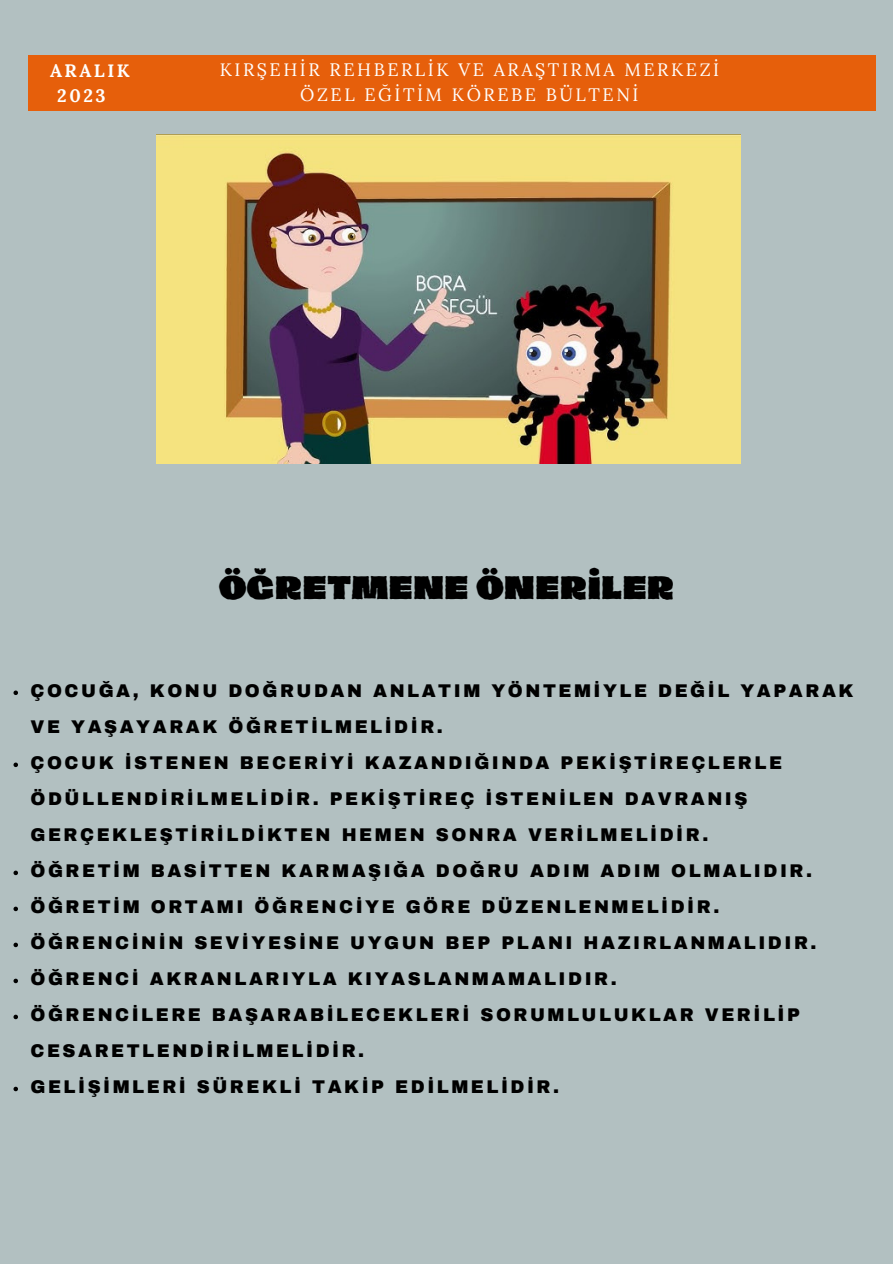
<style>
.page{position:relative;width:893px;height:1264px;background:#fff}
.page>*{position:absolute;margin:0;border:0;box-sizing:border-box;transform-origin:0 0}
.t1{font:900 30px "Dingos Stamp";color:#000}
.t2{font:900 18px/36px "Archivo";letter-spacing:.14em;color:#000}
.t3{font:18px "Lora";letter-spacing:.14em;color:#fffffe}
.t4{font:700 18px "Lora";letter-spacing:.14em;color:#fffffe}
</style>
<div class="page">
<div style="left:0;top:0;width:892px;height:1263px;background:#b2c0c1"></div>
<div style="left:28px;top:55px;width:847px;height:55px;background:#e65f0b"></div>
<img style="left:157px;top:135px;width:583px;height:328px">
<svg style="left:13px;top:690px;width:5px;height:5px"></svg>
<svg style="left:13px;top:762px;width:5px;height:5px"></svg>
<svg style="left:13px;top:870px;width:5px;height:5px"></svg>
<svg style="left:13px;top:906px;width:5px;height:5px"></svg>
<svg style="left:13px;top:942px;width:5px;height:5px"></svg>
<svg style="left:13px;top:978px;width:5px;height:5px"></svg>
<svg style="left:13px;top:1014px;width:5px;height:5px"></svg>
<svg style="left:13px;top:1086px;width:5px;height:5px"></svg>
<p class="t4" style="left:50px;top:59px;width:81px">ARALIK</p>
<p class="t4" style="left:57px;top:84px;width:50px">2023</p>
<p class="t3" style="left:220px;top:58px;width:501px">KIRŞEHİR REHBERLİK VE ARAŞTIRMA MERKEZİ</p>
<p class="t3" style="left:300px;top:82px;width:340px">ÖZEL EĞİTİM KÖREBE BÜLTENİ</p>
<p class="t1" style="left:219px;top:575px;width:457px">ÖĞRETMENE ÖNERİLER</p>
<p class="t2" style="left:31px;top:673px;width:824px">ÇOCUĞA, KONU DOĞRUDAN ANLATIM YÖNTEMİYLE DEĞİL YAPARAK<br>VE YAŞAYARAK ÖĞRETİLMELİDİR.</p>
<p class="t2" style="left:31px;top:745px;width:752px">ÇOCUK İSTENEN BECERİYİ KAZANDIĞINDA PEKİŞTİREÇLERLE<br>ÖDÜLLENDİRİLMELİDİR. PEKİŞTİREÇ İSTENİLEN DAVRANIŞ<br>GERÇEKLEŞTİRİLDİKTEN HEMEN SONRA VERİLMELİDİR.</p>
<p class="t2" style="left:31px;top:853px;width:782px">ÖĞRETİM BASİTTEN KARMAŞIĞA DOĞRU ADIM ADIM OLMALIDIR.</p>
<p class="t2" style="left:31px;top:889px;width:690px">ÖĞRETİM ORTAMI ÖĞRENCİYE GÖRE DÜZENLENMELİDİR.</p>
<p class="t2" style="left:31px;top:925px;width:787px">ÖĞRENCİNİN SEVİYESİNE UYGUN BEP PLANI HAZIRLANMALIDIR.</p>
<p class="t2" style="left:31px;top:961px;width:587px">ÖĞRENCİ AKRANLARIYLA KIYASLANMAMALIDIR.</p>
<p class="t2" style="left:31px;top:997px;width:770px">ÖĞRENCİLERE BAŞARABİLECEKLERİ SORUMLULUKLAR VERİLİP<br>CESARETLENDİRİLMELİDİR.</p>
<p class="t2" style="left:31px;top:1069px;width:530px">GELİŞİMLERİ SÜREKLİ TAKİP EDİLMELİDİR.</p>
</div>
